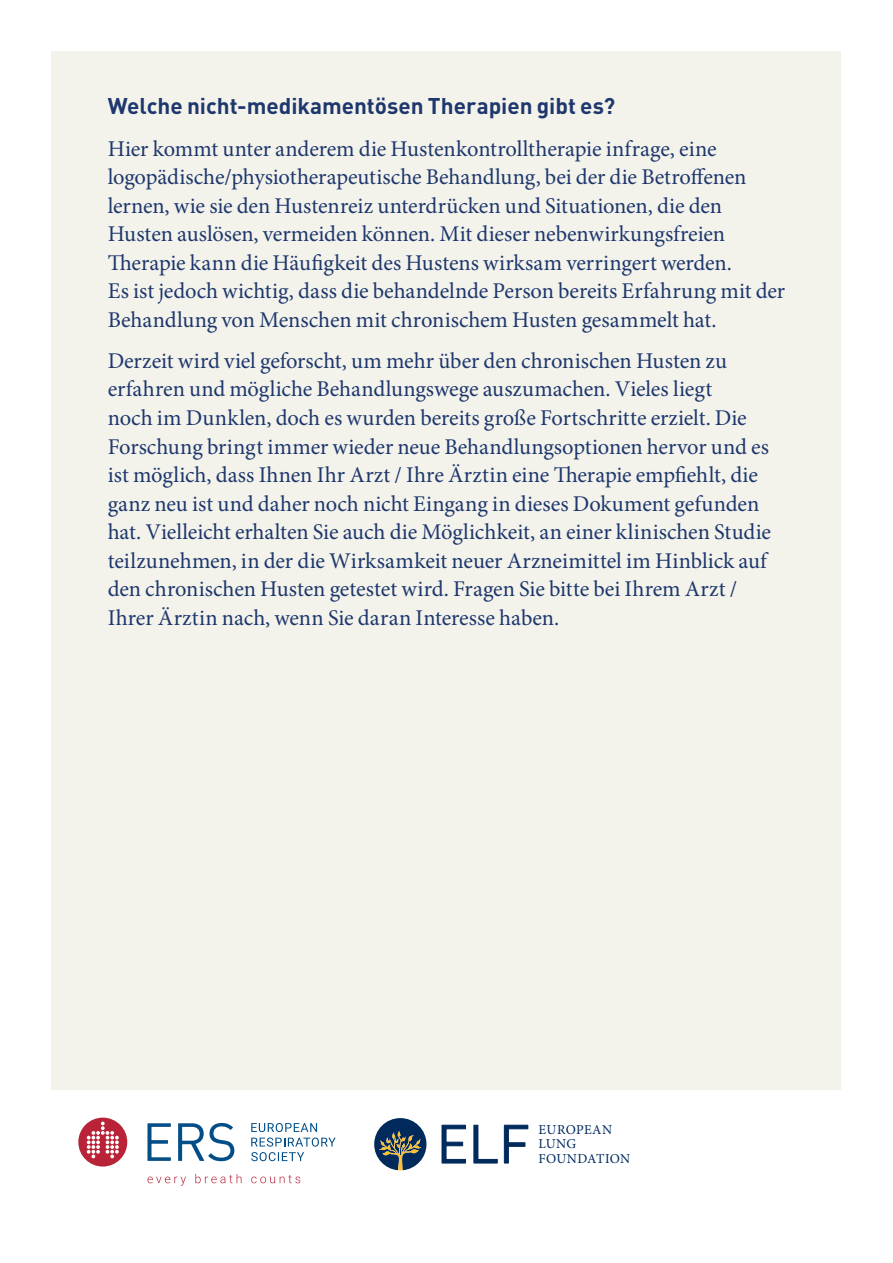
<style>
.page{position:relative;width:893px;height:1263px;background:#fff}
.page>*{position:absolute;margin:0;border:0;box-sizing:border-box;transform-origin:0 0}
.t1{font:22.5px/28.5px "Minion Pro";letter-spacing:-.005em;color:#1e376d}
.t2{font:700 22.5px "DIN Pro";color:#1e376d}
.t3{font:13.5px/14.7px "Minion Pro";letter-spacing:.025em;color:#00295c}
</style>
<div class="page">
<div style="left:52px;top:52px;width:789px;height:1038px;background:#f3f3eb"></div>
<div style="left:78px;top:1117px;width:49px;height:49px;background:#b82337;border-radius:24px"></div>
<svg style="left:87px;top:1121px;width:32px;height:37px"></svg>
<svg style="left:147px;top:1123px;width:24px;height:38px"></svg>
<svg style="left:178px;top:1123px;width:56px;height:38px"></svg>
<svg style="left:147px;top:1176px;width:39px;height:10px"></svg>
<svg style="left:195px;top:1174px;width:46px;height:9px"></svg>
<svg style="left:251px;top:1175px;width:49px;height:8px"></svg>
<svg style="left:251px;top:1123px;width:85px;height:39px"></svg>
<svg style="left:441px;top:1124px;width:25px;height:40px"></svg>
<svg style="left:473px;top:1124px;width:25px;height:40px"></svg>
<svg style="left:504px;top:1124px;width:24px;height:40px"></svg>
<svg style="left:374px;top:1118px;width:52px;height:52px"></svg>
<p class="t2" style="left:108px;top:87px;width:509px">Welche nicht-medikamentösen Therapien gibt es?</p>
<p class="t1" style="left:108px;top:134px;width:679px">Hier kommt unter anderem die Hustenkontrolltherapie infrage, eine logopädische/physiotherapeutische Behandlung, bei der die Betroffenen lernen, wie sie den Hustenreiz unterdrücken und Situationen, die den Husten auslösen, vermeiden können. Mit dieser nebenwirkungsfreien Therapie kann die Häufigkeit des Hustens wirksam verringert werden.<br>Es ist jedoch wichtig, dass die behandelnde Person bereits Erfahrung mit der Behandlung von Menschen mit chronischem Husten gesammelt hat.</p>
<p class="t1" style="left:108px;top:347px;width:665px">Derzeit wird viel geforscht, um mehr über den chronischen Husten zu erfahren und mögliche Behandlungswege auszumachen. Vieles liegt<br>noch im Dunklen, doch es wurden bereits große Fortschritte erzielt. Die Forschung bringt immer wieder neue Behandlungsoptionen hervor und es ist möglich, dass Ihnen Ihr Arzt / Ihre Ärztin eine Therapie empfiehlt, die ganz neu ist und daher noch nicht Eingang in dieses Dokument gefunden hat. Vielleicht erhalten Sie auch die Möglichkeit, an einer klinischen Studie teilzunehmen, in der die Wirksamkeit neuer Arzneimittel im Hinblick auf den chronischen Husten getestet wird. Fragen Sie bitte bei Ihrem Arzt / Ihrer Ärztin nach, wenn Sie daran Interesse haben.</p>
<p class="t3" style="left:538px;top:1122px;width:93px">EUROPEAN<br>LUNG<br>FOUNDATION</p>
</div>
